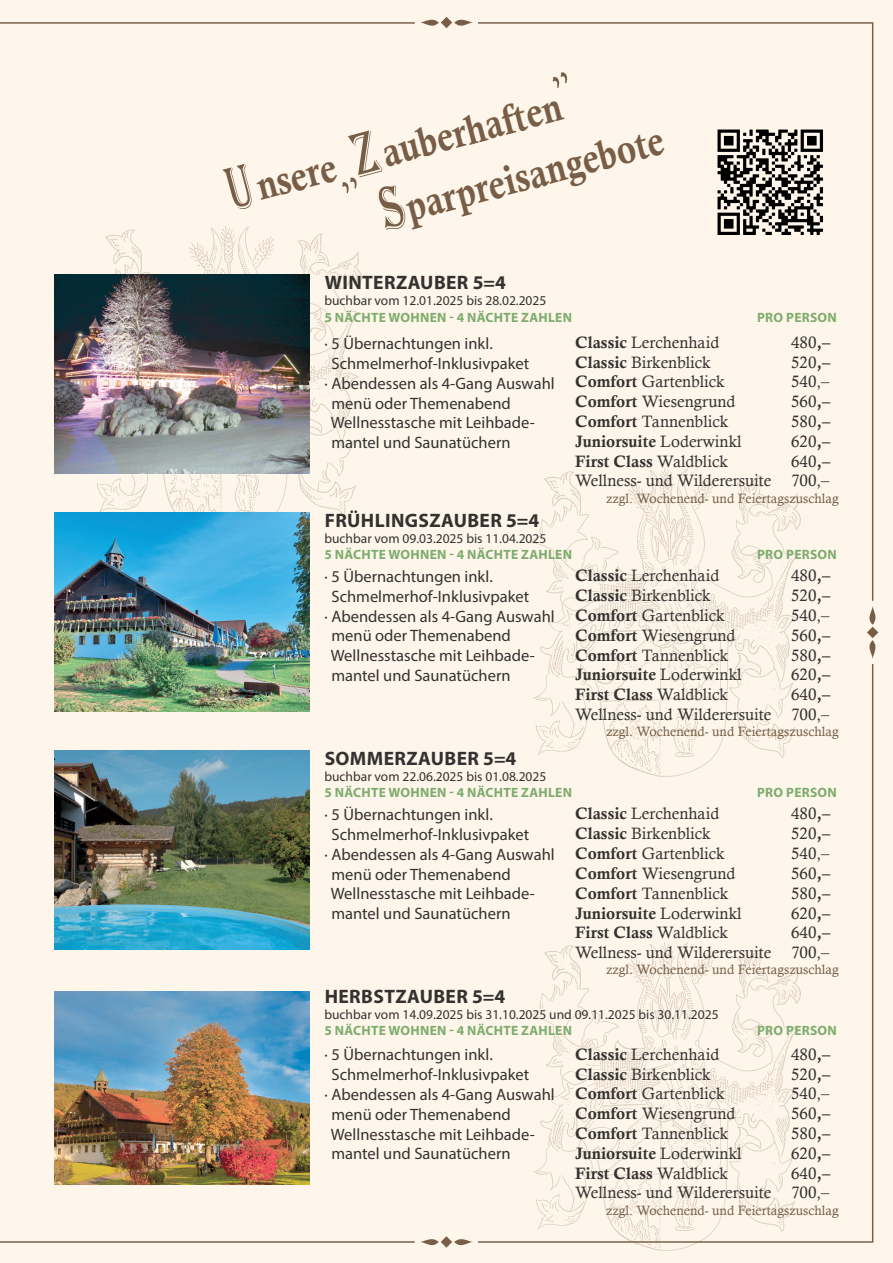
<style>
.page{position:relative;width:893px;height:1263px;background:#fef6ea}
.page>*{position:absolute;margin:0;border:0;box-sizing:border-box;transform-origin:0 0}
.t1{font:40.8px "Calis MT Bol";color:#785e46;scale:.87 1}
.t2{font:700 19.5px "Myriad Pro";letter-spacing:.02em;color:#343130}
.t3{font:16.5px/19.8px "Calisto";color:#343130;text-align:right}
.t4{font:16.5px "Myriad Pro";color:#343130}
.t5{font:16.5px "Calis MT Bol";color:#343130}
.t6{font:13.5px "Myriad Pro";color:#343130}
.t7{font:700 13.5px "Myriad Pro";letter-spacing:.02em;color:#7eac6e}
.t8{font:13.5px "Calisto";color:#785e46}
.s1{font-family:"Algerian";font-size:64.2px}
.s2{font-family:"Calis MT Bol"}
.s3{font-family:"Calisto"}
</style>
<div class="page">
<img style="left:540px;top:601px;width:258px;height:63px">
<img style="left:96px;top:226px;width:265px;height:308px">
<img style="left:54px;top:274px;width:255px;height:200px">
<img style="left:54px;top:512px;width:255px;height:200px">
<img style="left:54px;top:750px;width:255px;height:200px">
<img style="left:54px;top:991px;width:255px;height:194px">
<svg style="left:867px;top:606px;width:11px;height:53px"></svg>
<svg style="left:0;top:1236px;width:473px;height:12px"></svg>
<svg style="left:0;top:17px;width:473px;height:11px"></svg>
<svg style="left:478px;top:664px;width:395px;height:579px"></svg>
<svg style="left:478px;top:22px;width:395px;height:579px"></svg>
<svg style="left:551px;top:71px;width:19px;height:18px"></svg>
<h1 class="t1" style="left:222px;top:172px;width:398px;rotate:-15deg"><span class="s1">U</span> nsere <span class="s1">Z</span>auberhaften</h1>
<h1 class="t1" style="left:376px;top:192px;width:336px;rotate:-15deg"><span class="s1">S</span>parpreisangebote</h1>
<p class="t2" style="left:325px;top:270px;width:183px">WINTERZAUBER 5=4</p>
<p class="t6" style="left:324px;top:292px;width:223px">buchbar vom 12.01.2025 bis 28.02.2025</p>
<p class="t7" style="left:324px;top:308px;width:249px">5 NÄCHTE WOHNEN - 4 NÄCHTE ZAHLEN</p>
<p class="t7" style="left:757px;top:308px;width:81px">PRO PERSON</p>
<p class="t3" style="left:575px;top:332px;width:146px"><span class="s2">Classic</span> Lerchenhaid</p>
<p class="t3" style="left:791px;top:332px;width:41px">480<span class="s2">,–</span></p>
<p class="t3" style="left:575px;top:352px;width:137px"><span class="s2">Classic</span> Birkenblick</p>
<p class="t3" style="left:791px;top:352px;width:41px">520<span class="s2">,–</span></p>
<p class="t3" style="left:575px;top:372px;width:151px"><span class="s2">Comfort</span> Gartenblick</p>
<p class="t3" style="left:791px;top:372px;width:40px">540,–</p>
<p class="t3" style="left:575px;top:391px;width:162px"><span class="s2">Comfort</span> Wiesengrund</p>
<p class="t3" style="left:791px;top:391px;width:41px">560<span class="s2">,–</span></p>
<p class="t3" style="left:575px;top:411px;width:155px"><span class="s2">Comfort</span> Tannenblick</p>
<p class="t3" style="left:791px;top:411px;width:41px">580<span class="s2">,–</span></p>
<p class="t5" style="left:575px;top:432px;width:168px">Juniorsuite <span class="s3">Loderwinkl</span></p>
<p class="t3" style="left:791px;top:431px;width:41px">620<span class="s2">,–</span></p>
<p class="t5" style="left:575px;top:452px;width:154px">First Class <span class="s3">Waldblick</span></p>
<p class="t4" style="left:324px;top:333px;width:170px">· 5 Übernachtungen inkl.</p>
<p class="t4" style="left:331px;top:353px;width:199px">Schmelmerhof-Inklusivpaket</p>
<p class="t4" style="left:324px;top:373px;width:232px">· Abendessen als 4-Gang Auswahl</p>
<p class="t4" style="left:331px;top:393px;width:181px">menü oder Themenabend</p>
<p class="t4" style="left:331px;top:413px;width:206px">Wellnesstasche mit Leihbade-</p>
<p class="t4" style="left:331px;top:432px;width:181px">mantel und Saunatüchern</p>
<p class="t3" style="left:575px;top:451px;width:257px">640<span class="s2">,–<br></span>Wellness- und Wilderersuite 700,–</p>
<p class="t8" style="left:606px;top:490px;width:234px">zzgl. Wochenend- und Feiertagszuschlag</p>
<p class="t2" style="left:325px;top:507px;width:216px">FRÜHLINGSZAUBER 5=4</p>
<p class="t6" style="left:324px;top:530px;width:223px">buchbar vom 09.03.2025 bis 11.04.2025</p>
<p class="t7" style="left:324px;top:546px;width:249px">5 NÄCHTE WOHNEN - 4 NÄCHTE ZAHLEN</p>
<p class="t7" style="left:757px;top:546px;width:81px">PRO PERSON</p>
<p class="t4" style="left:324px;top:566px;width:170px">· 5 Übernachtungen inkl.</p>
<p class="t4" style="left:331px;top:586px;width:199px">Schmelmerhof-Inklusivpaket</p>
<p class="t4" style="left:324px;top:606px;width:232px">· Abendessen als 4-Gang Auswahl</p>
<p class="t4" style="left:331px;top:626px;width:181px">menü oder Themenabend</p>
<p class="t4" style="left:331px;top:645px;width:206px">Wellnesstasche mit Leihbade-</p>
<p class="t4" style="left:331px;top:665px;width:181px">mantel und Saunatüchern</p>
<p class="t3" style="left:575px;top:566px;width:146px"><span class="s2">Classic</span> Lerchenhaid</p>
<p class="t3" style="left:791px;top:566px;width:41px">480<span class="s2">,–</span></p>
<p class="t3" style="left:575px;top:585px;width:137px"><span class="s2">Classic</span> Birkenblick</p>
<p class="t3" style="left:791px;top:585px;width:41px">520<span class="s2">,–</span></p>
<p class="t3" style="left:575px;top:605px;width:151px"><span class="s2">Comfort</span> Gartenblick</p>
<p class="t3" style="left:791px;top:605px;width:40px">540,–</p>
<p class="t3" style="left:575px;top:625px;width:162px"><span class="s2">Comfort</span> Wiesengrund</p>
<p class="t3" style="left:791px;top:625px;width:41px">560<span class="s2">,–</span></p>
<p class="t3" style="left:575px;top:645px;width:155px"><span class="s2">Comfort</span> Tannenblick</p>
<p class="t3" style="left:791px;top:645px;width:41px">580<span class="s2">,–</span></p>
<p class="t5" style="left:575px;top:665px;width:168px">Juniorsuite <span class="s3">Loderwinkl</span></p>
<p class="t3" style="left:791px;top:665px;width:41px">620<span class="s2">,–</span></p>
<p class="t5" style="left:575px;top:685px;width:154px">First Class <span class="s3">Waldblick</span></p>
<p class="t3" style="left:575px;top:684px;width:257px">640<span class="s2">,–<br></span>Wellness- und Wilderersuite 700,–</p>
<p class="t8" style="left:606px;top:724px;width:234px">zzgl. Wochenend- und Feiertagszuschlag</p>
<p class="t2" style="left:325px;top:746px;width:193px">SOMMERZAUBER 5=4</p>
<p class="t6" style="left:324px;top:768px;width:223px">buchbar vom 22.06.2025 bis 01.08.2025</p>
<p class="t7" style="left:324px;top:784px;width:249px">5 NÄCHTE WOHNEN - 4 NÄCHTE ZAHLEN</p>
<p class="t7" style="left:757px;top:784px;width:81px">PRO PERSON</p>
<p class="t4" style="left:324px;top:804px;width:170px">· 5 Übernachtungen inkl.</p>
<p class="t4" style="left:331px;top:824px;width:199px">Schmelmerhof-Inklusivpaket</p>
<p class="t4" style="left:324px;top:844px;width:232px">· Abendessen als 4-Gang Auswahl</p>
<p class="t4" style="left:331px;top:864px;width:181px">menü oder Themenabend</p>
<p class="t4" style="left:331px;top:883px;width:206px">Wellnesstasche mit Leihbade-</p>
<p class="t4" style="left:331px;top:903px;width:181px">mantel und Saunatüchern</p>
<p class="t3" style="left:575px;top:804px;width:146px"><span class="s2">Classic</span> Lerchenhaid</p>
<p class="t3" style="left:791px;top:804px;width:41px">480<span class="s2">,–</span></p>
<p class="t3" style="left:575px;top:823px;width:137px"><span class="s2">Classic</span> Birkenblick</p>
<p class="t3" style="left:791px;top:823px;width:41px">520<span class="s2">,–</span></p>
<p class="t3" style="left:575px;top:843px;width:151px"><span class="s2">Comfort</span> Gartenblick</p>
<p class="t3" style="left:791px;top:843px;width:40px">540,–</p>
<p class="t3" style="left:575px;top:863px;width:162px"><span class="s2">Comfort</span> Wiesengrund</p>
<p class="t3" style="left:791px;top:863px;width:41px">560<span class="s2">,–</span></p>
<p class="t3" style="left:575px;top:883px;width:155px"><span class="s2">Comfort</span> Tannenblick</p>
<p class="t3" style="left:791px;top:883px;width:41px">580<span class="s2">,–</span></p>
<p class="t5" style="left:575px;top:903px;width:168px">Juniorsuite <span class="s3">Loderwinkl</span></p>
<p class="t3" style="left:791px;top:903px;width:41px">620<span class="s2">,–</span></p>
<p class="t5" style="left:575px;top:923px;width:154px">First Class <span class="s3">Waldblick</span></p>
<p class="t3" style="left:575px;top:922px;width:257px">640<span class="s2">,–<br></span>Wellness- und Wilderersuite 700,–</p>
<p class="t8" style="left:606px;top:962px;width:234px">zzgl. Wochenend- und Feiertagszuschlag</p>
<p class="t2" style="left:325px;top:984px;width:182px">HERBSTZAUBER 5=4</p>
<p class="t6" style="left:324px;top:1006px;width:396px">buchbar vom 14.09.2025 bis 31.10.2025 und 09.11.2025 bis 30.11.2025</p>
<p class="t7" style="left:324px;top:1022px;width:249px">5 NÄCHTE WOHNEN - 4 NÄCHTE ZAHLEN</p>
<p class="t7" style="left:757px;top:1022px;width:81px">PRO PERSON</p>
<p class="t4" style="left:324px;top:1045px;width:170px">· 5 Übernachtungen inkl.</p>
<p class="t4" style="left:331px;top:1064px;width:199px">Schmelmerhof-Inklusivpaket</p>
<p class="t4" style="left:324px;top:1084px;width:232px">· Abendessen als 4-Gang Auswahl</p>
<p class="t4" style="left:331px;top:1104px;width:181px">menü oder Themenabend</p>
<p class="t4" style="left:331px;top:1124px;width:206px">Wellnesstasche mit Leihbade-</p>
<p class="t4" style="left:331px;top:1144px;width:181px">mantel und Saunatüchern</p>
<p class="t3" style="left:575px;top:1044px;width:146px"><span class="s2">Classic</span> Lerchenhaid</p>
<p class="t3" style="left:791px;top:1044px;width:41px">480<span class="s2">,–</span></p>
<p class="t3" style="left:575px;top:1064px;width:137px"><span class="s2">Classic</span> Birkenblick</p>
<p class="t3" style="left:791px;top:1064px;width:41px">520<span class="s2">,–</span></p>
<p class="t3" style="left:575px;top:1084px;width:151px"><span class="s2">Comfort</span> Gartenblick</p>
<p class="t3" style="left:791px;top:1084px;width:40px">540,–</p>
<p class="t3" style="left:575px;top:1103px;width:162px"><span class="s2">Comfort</span> Wiesengrund</p>
<p class="t3" style="left:791px;top:1103px;width:41px">560<span class="s2">,–</span></p>
<p class="t3" style="left:575px;top:1123px;width:155px"><span class="s2">Comfort</span> Tannenblick</p>
<p class="t3" style="left:791px;top:1123px;width:41px">580<span class="s2">,–</span></p>
<p class="t5" style="left:575px;top:1144px;width:168px">Juniorsuite <span class="s3">Loderwinkl</span></p>
<p class="t3" style="left:791px;top:1143px;width:41px">620<span class="s2">,–</span></p>
<p class="t5" style="left:575px;top:1163px;width:154px">First Class <span class="s3">Waldblick</span></p>
<p class="t3" style="left:575px;top:1163px;width:257px">640<span class="s2">,–<br></span>Wellness- und Wilderersuite 700,–</p>
<p class="t8" style="left:606px;top:1202px;width:234px">zzgl. Wochenend- und Feiertagszuschlag</p>
</div>
